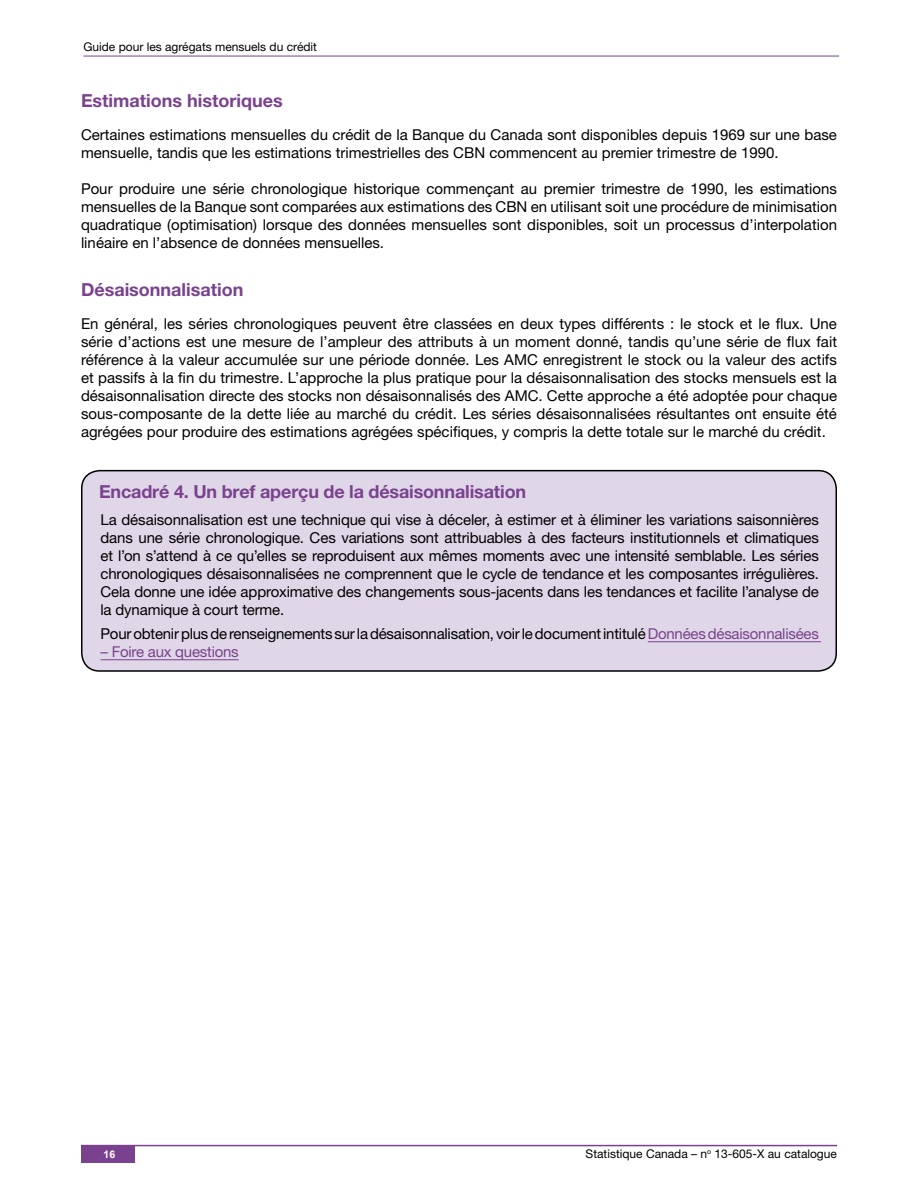
<style>
.page{position:relative;width:918px;height:1188px;background:#fff}
.page>*{position:absolute;margin:0;border:0;box-sizing:border-box;transform-origin:0 0}
.t1{font:700 18px "Helvetica Neue LT Std";color:#7a428e}
.t2{font:15px/18px "Helvetica Neue LT Std";color:#000;text-align:justify}
.t3{font:15px "Helvetica Neue LT Std";letter-spacing:-.015em;color:#7a428e}
.t4{font:12px "Helvetica Neue LT Std";color:#000}
.t5{font:700 10.5px "Arial";color:#fff}
.s1{color:#7a428e}
</style>
<div class="page">
<hr style="left:83px;top:56px;width:756px;height:1px;background:#7a428e">
<div style="left:81px;top:1145px;width:54px;height:18px;background:#7a428e"></div>
<hr style="left:81px;top:1145px;width:756px;height:1px;background:#7a428e">
<div style="left:82px;top:471px;width:754px;height:200px;background:#dfd6e7;border-radius:18px"></div>
<hr style="left:648px;top:641px;width:173px;height:1px;background:#7a428e">
<hr style="left:100px;top:659px;width:139px;height:1px;background:#7a428e">
<div style="left:81px;top:470px;width:756px;height:202px;border:2px solid #000;border-radius:18px"></div>
<p class="t4" style="left:83px;top:40px;width:235px">Guide pour les agrégats mensuels du crédit</p>
<p class="t1" style="left:81px;top:90px;width:203px">Estimations historiques</p>
<p class="t2" style="left:81px;top:126px;width:757px">Certaines estimations mensuelles du crédit de la Banque du Canada sont disponibles depuis 1969 sur une base mensuelle, tandis que les estimations trimestrielles des CBN commencent au premier trimestre de 1990.</p>
<p class="t2" style="left:81px;top:180px;width:758px">Pour produire une série chronologique historique commençant au premier trimestre de 1990, les estimations mensuelles de la Banque sont comparées aux estimations des CBN en utilisant soit une procédure de minimisation quadratique (optimisation) lorsque des données mensuelles sont disponibles, soit un processus d’interpolation linéaire en l’absence de données mensuelles.</p>
<p class="t1" style="left:81px;top:279px;width:164px">Désaisonnalisation</p>
<p class="t2" style="left:81px;top:315px;width:758px">En général, les séries chronologiques peuvent être classées en deux types différents : le stock et le flux. Une série d’actions est une mesure de l’ampleur des attributs à un moment donné, tandis qu’une série de flux fait référence à la valeur accumulée sur une période donnée. Les AMC enregistrent le stock ou la valeur des actifs et passifs à la fin du trimestre. L’approche la plus pratique pour la désaisonnalisation des stocks mensuels est la désaisonnalisation directe des stocks non désaisonnalisés des AMC. Cette approche a été adoptée pour chaque sous-composante de la dette liée au marché du crédit. Les séries désaisonnalisées résultantes ont ensuite été agrégées pour produire des estimations agrégées spécifiques, y compris la dette totale sur le marché du crédit.</p>
<p class="t1" style="left:99px;top:480px;width:429px">Encadré 4. Un bref aperçu de la désaisonnalisation</p>
<p class="t2" style="left:100px;top:510px;width:720px">La désaisonnalisation est une technique qui vise à déceler, à estimer et à éliminer les variations saisonnières dans une série chronologique. Ces variations sont attribuables à des facteurs institutionnels et climatiques et l’on s’attend à ce qu’elles se reproduisent aux mêmes moments avec une intensité semblable. Les séries chronologiques désaisonnalisées ne comprennent que le cycle de tendance et les composantes irrégulières.<br>Cela donne une idée approximative des changements sous-jacents dans les tendances et facilite l’analyse de la dynamique à court terme.</p>
<p class="t2" style="left:100px;top:624px;width:720px">Pour obtenir plus de renseignements sur la désaisonnalisation, voir le document intitulé <span class="s1">Données désaisonnalisées</span></p>
<p class="t3" style="left:100px;top:642px;width:140px">– Foire aux questions</p>
<p class="t5" style="left:104px;top:1148px;width:13px">16</p>
<p class="t4" style="left:586px;top:1147px;width:253px">Statistique Canada – n<sup>o</sup> 13-605-X au catalogue</p>
</div>
